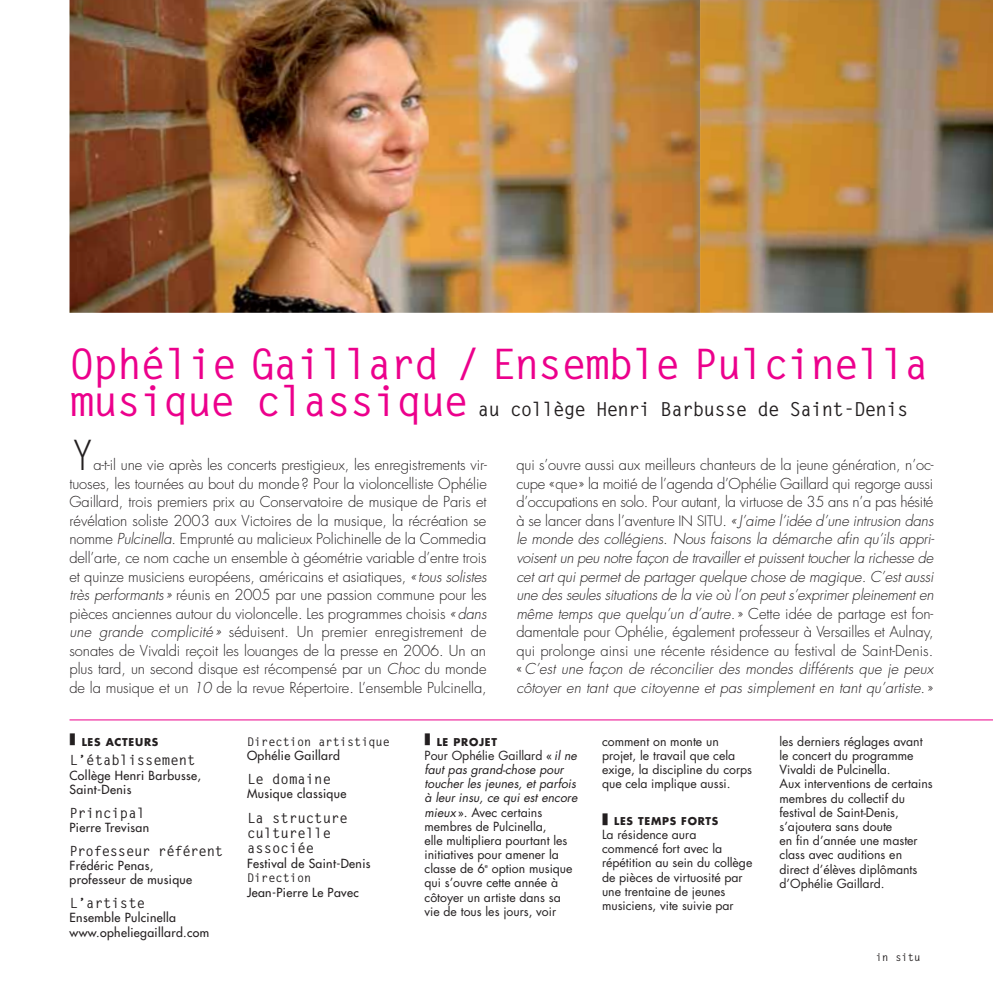
<style>
.page{position:relative;width:993px;height:993px;background:#fff}
.page>*{position:absolute;margin:0;border:0;box-sizing:border-box;transform-origin:0 0}
.t1{font:700 42px "Letter Gothic Std";letter-spacing:-.04em;color:#ec008c}
.t2{font:42px "Letter Gothic Std";color:#231f20}
.t3{font:700 19.25px "Letter Gothic Std";letter-spacing:-.04em;color:#231f20}
.t4{font:italic 300 14.7px/18.6px "Futura Std";color:#231f20;text-align:justify}
.t5{font:300 14.7px/18.6px "Futura Std";letter-spacing:-.005em;color:#231f20;text-align:justify}
.t6{font:700 14px/15.4px "Letter Gothic Std";color:#231f20}
.t7{font:700 14px "Letter Gothic Std";letter-spacing:-.025em;color:#231f20}
.t8{font:12.25px/14.2px "Futura Std";color:#231f20}
.t9{font:500 12.25px/14.2px "Futura Std";letter-spacing:.03em;color:#231f20}
.t10{font:700 11.9px "Letter Gothic Std";color:#231f20}
.t11{font:700 10.5px "Futura Std";letter-spacing:.07em;color:#231f20}
.t12{font:700 10.5px "Letter Gothic Std";color:#231f20}
.s1{font-size:42px;color:#ec008c}
.s2{font-style:italic}
.s3{font-style:normal}
.s4{font-style:normal;font-size:14px}
</style>
<div class="page">
<img style="left:699px;top:0;width:293px;height:313px">
<hr style="left:69px;top:719px;width:923px;height:1px;background:#ec008c">
<img style="left:69px;top:0;width:630px;height:313px">
<h1 class="t1" style="left:69px;top:343px;width:861px">Ophélie Gaillard / Ensemble Pulcinella</h1>
<h2 class="t3" style="left:69px;top:399px;width:840px"><span class="s1">musique classique</span> au collège Henri Barbusse de Saint-Denis</h2>
<h1 class="t2" style="left:71px;top:431px;width:27px">Y</h1>
<p class="t5" style="left:69px;top:456px;width:419px;text-indent:24px">a-t-il une vie après les concerts prestigieux, les enregistrements vir&shy;tuoses, les tournées au bout du monde? Pour la violoncelliste Ophélie Gaillard, trois premiers prix au Conservatoire de musique de Paris et révélation soliste 2003 aux Victoires de la musique, la récréation se nomme <span class="s2">Pulcinella</span>. Emprunté au malicieux Polichinelle de la Commedia dell’arte, ce nom cache un ensemble à géométrie variable d’entre trois et quinze musiciens européens, américains et asiatiques, <span class="s2">«tous solistes très performants»</span> réunis en 2005 par une passion commune pour les pièces anciennes autour du violoncelle. Les programmes choisis <span class="s2">«dans une grande complicité»</span> séduisent. Un premier enregistrement de sonates de Vivaldi reçoit les louanges de la presse en 2006. Un an plus tard, un second disque est récompensé par un <span class="s2">Choc</span> du monde de la musique et un <span class="s2">10</span> de la revue Répertoire. L’ensemble Pulcinella,</p>
<p class="t4" style="left:516px;top:456px;width:419px"><span class="s3">qui s’ouvre aussi aux meilleurs chanteurs de la jeune génération, n’oc&shy;cupe «que» la moitié de l’agenda d’Ophélie Gaillard qui regorge aussi d’occupations en solo. Pour autant, la virtuose de 35 ans n’a pas hésité à se lancer dans l’aventure</span> <span class="s4">IN SITU</span><span class="s3">.</span> «J’aime l’idée d’une intrusion dans le monde des collégiens. Nous faisons la démarche afin qu’ils appri&shy;voisent un peu notre façon de travailler et puissent toucher la richesse de cet art qui permet de partager quelque chose de magique. C’est aussi une des seules situations de la vie où l’on peut s’exprimer pleinement en même temps que quelqu’un d’autre.<span class="s3">» Cette idée de partage est fon&shy;damentale pour Ophélie, également professeur à Versailles et Aulnay, qui prolonge ainsi une récente résidence au festival de Saint-Denis. «</span> C’est une façon de réconcilier des mondes différents que je peux côtoyer en tant que citoyenne et pas simplement en tant qu’artiste. <span class="s3">»</span></p>
<p class="t11" style="left:82px;top:735px;width:78px">LES ACTEURS</p>
<p class="t6" style="left:69px;top:753px;width:127px">L’établissement</p>
<p class="t9" style="left:69px;top:768px;width:133px">Collège Henri Barbusse,<br>Saint-Denis</p>
<p class="t6" style="left:69px;top:805px;width:77px">Principal</p>
<p class="t9" style="left:69px;top:821px;width:81px">Pierre Trevisan</p>
<p class="t7" style="left:69px;top:844px;width:155px">Professeur référent</p>
<p class="t9" style="left:69px;top:859px;width:124px">Frédéric Penas, professeur de musique</p>
<p class="t6" style="left:69px;top:896px;width:77px">L’artiste</p>
<p class="t9" style="left:69px;top:911px;width:141px">Ensemble Pulcinella www.opheliegaillard.com</p>
<p class="t10" style="left:247px;top:735px;width:144px">Direction artistique</p>
<p class="t9" style="left:247px;top:748px;width:94px">Ophélie Gaillard</p>
<p class="t6" style="left:247px;top:771px;width:85px">Le domaine</p>
<p class="t9" style="left:247px;top:787px;width:101px">Musique classique</p>
<p class="t6" style="left:247px;top:810px;width:102px">La structure culturelle associée</p>
<p class="t9" style="left:247px;top:856px;width:125px">Festival de Saint-Denis</p>
<p class="t10" style="left:247px;top:872px;width:66px">Direction</p>
<p class="t9" style="left:247px;top:885px;width:113px">Jean-Pierre Le Pavec</p>
<p class="t11" style="left:436px;top:735px;width:62px">LE PROJET</p>
<p class="t8" style="left:424px;top:748px;width:154px">Pour Ophélie Gaillard « <span class="s2">il ne faut pas grand-chose pour toucher les jeunes, et parfois à leur insu, ce qui est encore mieux</span> ». Avec certains membres de Pulcinella,<br>elle multipliera pourtant les initiatives pour amener la classe de 6<sup>e</sup> option musique qui s’ouvre cette année à côtoyer un artiste dans sa vie de tous les jours, voir</p>
<p class="t8" style="left:601px;top:735px;width:152px">comment on monte un projet, le travail que cela exige, la discipline du corps que cela implique aussi.</p>
<p class="t11" style="left:614px;top:814px;width:106px">LES TEMPS FORTS</p>
<p class="t8" style="left:601px;top:828px;width:152px">La résidence aura commencé fort avec la répétition au sein du collège de pièces de virtuosité par une trentaine de jeunes musiciens, vite suivie par</p>
<p class="t8" style="left:779px;top:735px;width:155px">les derniers réglages avant le concert du programme<br>Vivaldi de Pulcinella.<br>Aux interventions de certains membres du collectif du festival de Saint-Denis, s’ajoutera sans doute<br>en fin d’année une master class avec auditions en direct d’élèves diplômants d’Ophélie Gaillard.</p>
<p class="t12" style="left:875px;top:951px;width:46px">in situ</p>
</div>
